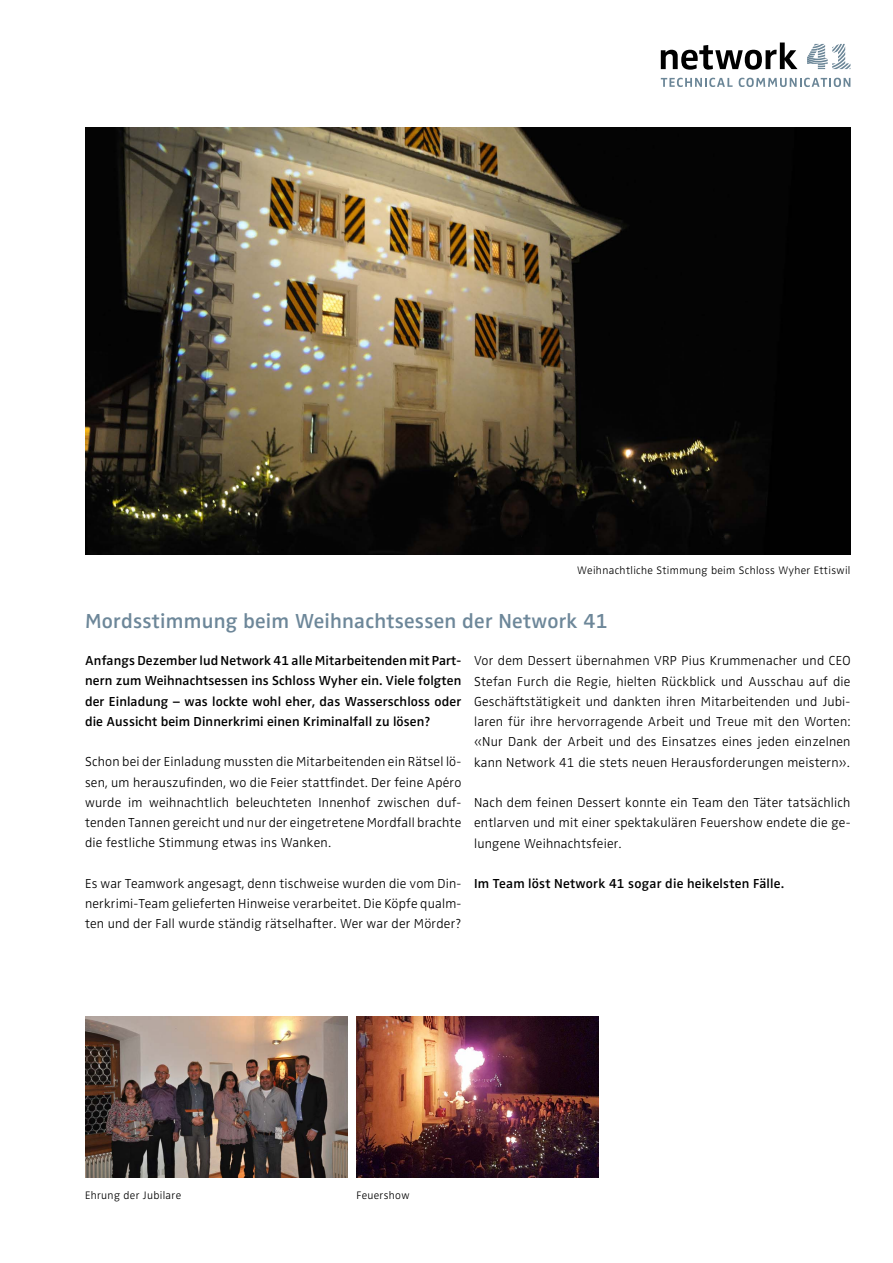
<style>
.page{position:relative;width:893px;height:1263px;background:#fff}
.page>*{position:absolute;margin:0;border:0;box-sizing:border-box;transform-origin:0 0}
.t1{font:600 21px "Zwo";letter-spacing:.01em;color:#6d8799}
.t2{font:300 13.5px/20.2px "Zwo";letter-spacing:.015em;color:#000;text-align:justify}
.t3{font:600 13.5px/20.2px "Zwo";letter-spacing:.01em;color:#000;text-align:justify}
.t4{font:300 11.25px "Zwo";letter-spacing:.03em;color:#000}
</style>
<div class="page">
<img style="left:85px;top:128px;width:765px;height:427px">
<img style="left:85px;top:1016px;width:263px;height:162px">
<img style="left:356px;top:1016px;width:243px;height:162px">
<svg style="left:661px;top:78px;width:72px;height:9px"></svg>
<svg style="left:739px;top:78px;width:111px;height:9px"></svg>
<svg style="left:661px;top:43px;width:136px;height:27px"></svg>
<svg style="left:807px;top:44px;width:43px;height:25px"></svg>
<p class="t4" style="left:577px;top:564px;width:275px">Weihnachtliche Stimmung beim Schloss Wyher Ettiswil</p>
<h1 class="t1" style="left:85px;top:609px;width:524px">Mordsstimmung beim Weihnachtsessen der Network 41</h1>
<p class="t3" style="left:85px;top:650px;width:378px">Anfangs Dezember lud Network 41 alle Mitarbeitenden mit Part&shy;nern zum Weihnachtsessen ins Schloss Wyher ein. Viele folgten der Einladung – was lockte wohl eher, das Wasserschloss oder die Aussicht beim Dinnerkrimi einen Kriminalfall zu lösen?</p>
<p class="t2" style="left:85px;top:752px;width:378px">Schon bei der Einladung mussten die Mitarbeitenden ein Rätsel lö&shy;sen, um herauszufinden, wo die Feier stattfindet. Der feine Apéro wurde im weihnachtlich beleuchteten Innenhof zwischen duf&shy;tenden Tannen gereicht und nur der eingetretene Mordfall brachte die festliche Stimmung etwas ins Wanken.</p>
<p class="t2" style="left:85px;top:873px;width:378px">Es war Teamwork angesagt, denn tischweise wurden die vom Din&shy;nerkrimi-Team gelieferten Hinweise verarbeitet. Die Köpfe qualm&shy;ten und der Fall wurde ständig rätselhafter. Wer war der Mörder?</p>
<p class="t2" style="left:474px;top:651px;width:378px">Vor dem Dessert übernahmen VRP Pius Krummenacher und CEO Stefan Furch die Regie, hielten Rückblick und Ausschau auf die Geschäftstätigkeit und dankten ihren Mitarbeitenden und Jubi&shy;laren für ihre hervorragende Arbeit und Treue mit den Worten: «Nur Dank der Arbeit und des Einsatzes eines jeden einzelnen kann Network 41 die stets neuen Herausforderungen meistern».</p>
<p class="t2" style="left:474px;top:792px;width:378px">Nach dem feinen Dessert konnte ein Team den Täter tatsächlich entlarven und mit einer spektakulären Feuershow endete die ge&shy;lungene Weihnachtsfeier.</p>
<p class="t3" style="left:474px;top:873px;width:311px">Im Team löst Network 41 sogar die heikelsten Fälle.</p>
<p class="t4" style="left:85px;top:1189px;width:98px">Ehrung der Jubilare</p>
<p class="t4" style="left:356px;top:1189px;width:55px">Feuershow</p>
</div>
